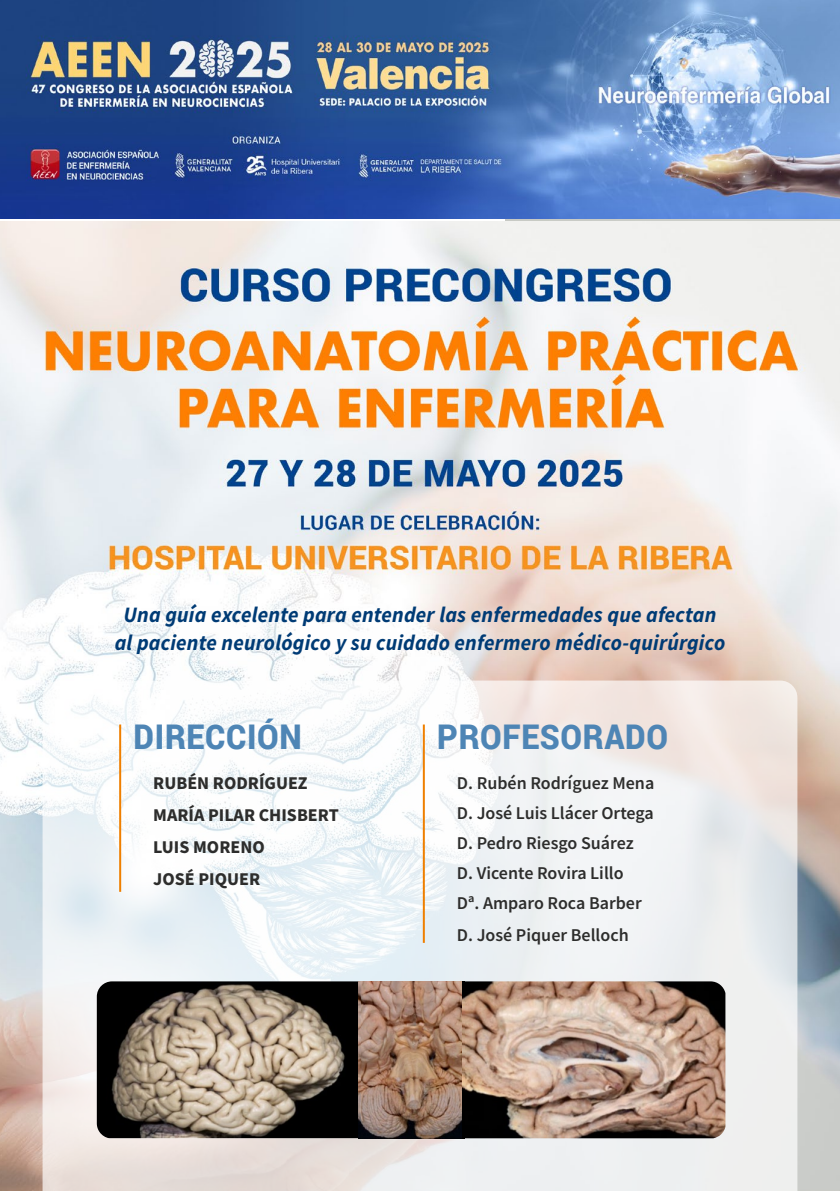
<style>
.page{position:relative;width:840px;height:1191px;background:#fff}
.page>*{position:absolute;margin:0;border:0;box-sizing:border-box;transform-origin:0 0}
.t1{font:900 34px "Roboto";letter-spacing:.02em;color:#4e85b5;scale:.93 1}
.t2{font:italic 700 22px/28px "Source Sans Pro";letter-spacing:.01em;color:#003b75;text-align:center;scale:.96 1}
.t3{font:600 18px/30px "Source Sans Pro";color:#2d2d2c}
.t4{font:700 18px/32px "Source Sans Pro";color:#2d2d2c}
</style>
<div class="page">
<img style="left:0;top:0;width:839px;height:218px">
<img style="left:0;top:221px;width:839px;height:970px">
<svg style="left:43px;top:680px;width:754px;height:511px"></svg>
<hr style="left:422px;top:724px;width:2px;height:219px;background:#ef7f00">
<hr style="left:119px;top:724px;width:2px;height:167px;background:#ef7f00">
<div style="left:97px;top:981px;width:15px;height:147px;background:#000"></div>
<img style="left:358px;top:981px;width:367px;height:157px">
<p class="t2" style="left:115px;top:600px;width:637px">Una guía excelente para entender las enfermedades que afectan al paciente neurológico y su cuidado enfermero médico-quirúrgico</p>
<h1 class="t1" style="left:133px;top:712px;width:182px">DIRECCIÓN</h1>
<p class="t4" style="left:153px;top:767px;width:187px">RUBÉN RODRÍGUEZ<br>MARÍA PILAR CHISBERT<br>LUIS MORENO<br>JOSÉ PIQUER</p>
<h1 class="t1" style="left:437px;top:712px;width:249px">PROFESORADO</h1>
<p class="t3" style="left:456px;top:768px;width:199px">D. Rubén Rodríguez Mena<br>D. José Luis Llácer Ortega<br>D. Pedro Riesgo Suárez<br>D. Vicente Rovira Lillo<br>Dª. Amparo Roca Barber</p>
<p class="t3" style="left:456px;top:920px;width:173px">D. José Piquer Belloch</p>
</div>
